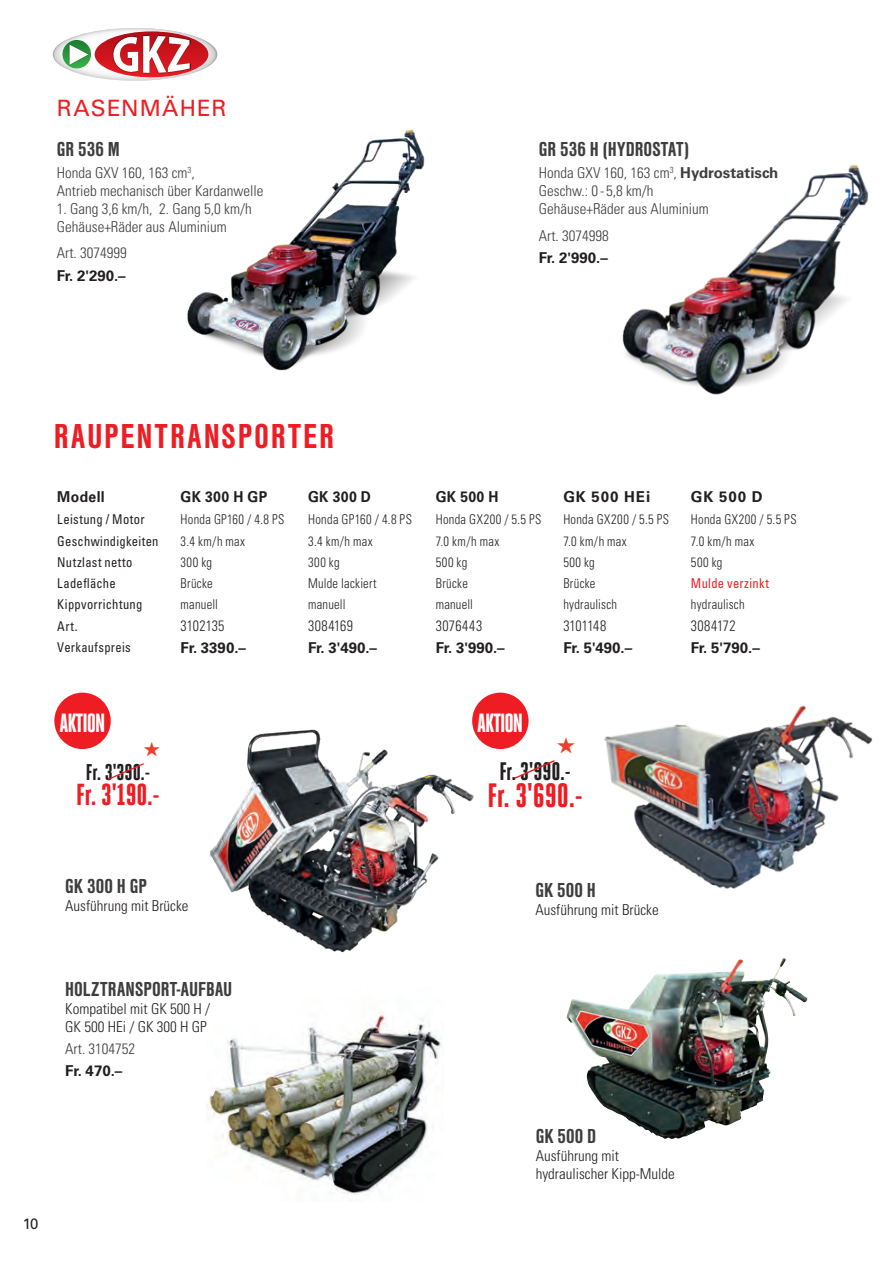
<style>
.page{position:relative;width:893px;height:1263px;background:#fff}
.page>*{position:absolute;margin:0;border:0;box-sizing:border-box;transform-origin:0 0}
.headline{font:700 36px "Nimbus San Con";letter-spacing:.055em;color:#ee1d23}
.t1{font:800 33.75px "Heroic Condensed";color:#ee1d23}
.t2{font:800 30.45px "Heroic Condensed";color:#ee1d23}
.t3{font:800 26.4px "Heroic Condensed";letter-spacing:-.04em;color:#fff}
.t4{font:800 25.35px "Heroic Condensed";color:#231f20}
.t5{font:800 22.8px "Heroic Condensed";color:#231f20}
.headline-2{font:22.5px "Univers LT Pro 55 Roman";letter-spacing:.05em;color:#ee1d23}
.headline_Produkt{font:700 21px "Nimbus San Con";letter-spacing:.005em;color:#3e3e3f}
.EDV{font:300 condensed 15px/18px "Univers LT Std";color:#3e3e3f}
.Fliesstext{font:300 condensed 15px/18px "Univers LT Std";color:#231f20}
.Preis{font:700 15px "Univers LT Std";color:#231f20}
.Preis-2{font:700 15px "Univers LT Std";color:#231f20;scale:.93 1}
.Fliesstext-2{font:300 condensed 15px "Univers LT Std";color:#231f20;scale:.93 1}
.Fliesstext-3{font:300 condensed 15px "Univers LT Std";letter-spacing:.03em;color:#231f20;scale:.93 1}
.Fliesstext-4{font:300 condensed 15px "Univers LT Std";letter-spacing:.035em;color:#231f20;scale:.93 1}
.Fliesstext-5{font:300 condensed 15px "Univers LT Std";letter-spacing:.025em;color:#231f20;scale:.93 1}
.t6{font:15px "Univers LT Pro 55 Roman";color:#231f20}
.t7{font:300 condensed 13.5px "Univers LT Std";letter-spacing:.025em;color:#231f20;scale:.93 1}
.t8{font:condensed 13.5px "Univers LT Pro";letter-spacing:.025em;color:#231f20;scale:.93 1}
.t9{font:condensed 13.5px "Univers LT Pro";letter-spacing:.025em;color:#ee1d23;scale:.93 1}
.s1{font-weight:700;font-stretch:normal}
</style>
<div class="page">
<svg style="left:53px;top:28px;width:164px;height:53px"></svg>
<img style="left:187px;top:129px;width:238px;height:242px">
<img style="left:622px;top:164px;width:247px;height:231px">
<img style="left:209px;top:726px;width:267px;height:227px">
<img style="left:566px;top:958px;width:217px;height:181px">
<img style="left:604px;top:705px;width:269px;height:184px">
<img style="left:206px;top:1012px;width:236px;height:183px">
<svg style="left:107px;top:763px;width:37px;height:17px"></svg>
<div style="left:54px;top:693px;width:57px;height:56px;background:#ee1d23;border-radius:50%"></div>
<div style="left:472px;top:693px;width:57px;height:56px;background:#ee1d23;border-radius:50%"></div>
<svg style="left:513px;top:738px;width:42px;height:41px"></svg>
<p class="headline-2" style="left:57px;top:93px;width:171px">RASENMÄHER</p>
<p class="headline_Produkt" style="left:57px;top:137px;width:65px">GR 536 M</p>
<p class="EDV" style="left:57px;top:164px;width:208px">Honda GXV 160, 163 cm<sup>3</sup>,<br>Antrieb mechanisch über Kardanwelle</p>
<p class="EDV" style="left:57px;top:200px;width:196px">1. Gang 3,6 km/h, 2. Gang 5,0 km/h<br>Gehäuse+Räder aus Aluminium</p>
<p class="EDV" style="left:57px;top:244px;width:71px">Art. 3074999</p>
<p class="Preis" style="left:57px;top:267px;width:70px">Fr. 2'290.–</p>
<p class="headline_Produkt" style="left:539px;top:138px;width:152px">GR 536 H (HYDROSTAT)</p>
<p class="EDV" style="left:539px;top:164px;width:241px">Honda GXV 160, 163 cm<sup>3</sup>, <span class="s1">Hydrostatisch<br></span>Geschw.: 0 - 5,8 km/h<br>Gehäuse+Räder aus Aluminium</p>
<p class="EDV" style="left:539px;top:227px;width:71px">Art. 3074998</p>
<p class="Preis" style="left:539px;top:249px;width:70px">Fr. 2'990.–</p>
<p class="headline" style="left:54px;top:416px;width:282px">RAUPENTRANSPORTER</p>
<p class="Preis-2" style="left:57px;top:487px;width:53px">Modell</p>
<p class="Preis-2" style="left:181px;top:487px;width:95px">GK 300 H GP</p>
<p class="Preis-2" style="left:308px;top:487px;width:69px">GK 300 D</p>
<p class="Preis-2" style="left:436px;top:487px;width:69px">GK 500 H</p>
<p class="Preis" style="left:563px;top:487px;width:88px">GK 500 HEi</p>
<p class="Preis" style="left:691px;top:487px;width:73px">GK 500 D</p>
<p class="t8" style="left:57px;top:511px;width:95px">Leistung / Motor</p>
<p class="t7" style="left:181px;top:511px;width:113px">Honda GP160 / 4.8 PS</p>
<p class="t7" style="left:308px;top:511px;width:113px">Honda GP160 / 4.8 PS</p>
<p class="t7" style="left:436px;top:511px;width:115px">Honda GX200 / 5.5 PS</p>
<p class="t7" style="left:563px;top:511px;width:115px">Honda GX200 / 5.5 PS</p>
<p class="t7" style="left:691px;top:511px;width:115px">Honda GX200 / 5.5 PS</p>
<p class="t8" style="left:57px;top:532px;width:110px">Geschwindigkeiten</p>
<p class="t7" style="left:181px;top:533px;width:71px">3.4 km/h max</p>
<p class="t7" style="left:308px;top:533px;width:71px">3.4 km/h max</p>
<p class="t7" style="left:436px;top:533px;width:70px">7.0 km/h max</p>
<p class="t7" style="left:563px;top:533px;width:70px">7.0 km/h max</p>
<p class="t7" style="left:691px;top:533px;width:70px">7.0 km/h max</p>
<p class="t8" style="left:57px;top:554px;width:82px">Nutzlast netto</p>
<p class="t7" style="left:181px;top:554px;width:35px">300 kg</p>
<p class="t7" style="left:308px;top:554px;width:35px">300 kg</p>
<p class="t7" style="left:436px;top:554px;width:35px">500 kg</p>
<p class="t7" style="left:563px;top:554px;width:35px">500 kg</p>
<p class="t7" style="left:691px;top:554px;width:35px">500 kg</p>
<p class="t8" style="left:57px;top:575px;width:64px">Ladefläche</p>
<p class="t7" style="left:181px;top:575px;width:36px">Brücke</p>
<p class="t7" style="left:308px;top:575px;width:75px">Mulde lackiert</p>
<p class="t7" style="left:436px;top:575px;width:36px">Brücke</p>
<p class="t7" style="left:563px;top:575px;width:36px">Brücke</p>
<p class="t9" style="left:691px;top:575px;width:86px">Mulde verzinkt</p>
<p class="t8" style="left:57px;top:596px;width:93px">Kippvorrichtung</p>
<p class="t7" style="left:181px;top:597px;width:42px">manuell</p>
<p class="t7" style="left:308px;top:597px;width:42px">manuell</p>
<p class="t7" style="left:436px;top:597px;width:42px">manuell</p>
<p class="t7" style="left:563px;top:597px;width:59px">hydraulisch</p>
<p class="t7" style="left:691px;top:597px;width:59px">hydraulisch</p>
<p class="t8" style="left:57px;top:617px;width:23px">Art.</p>
<p class="Fliesstext-2" style="left:181px;top:617px;width:49px">3102135</p>
<p class="Fliesstext-3" style="left:308px;top:617px;width:50px">3084169</p>
<p class="Fliesstext-4" style="left:436px;top:617px;width:51px">3076443</p>
<p class="Fliesstext-2" style="left:563px;top:617px;width:48px">3101148</p>
<p class="Fliesstext-5" style="left:691px;top:617px;width:50px">3084172</p>
<p class="t8" style="left:57px;top:639px;width:80px">Verkaufspreis</p>
<p class="Preis" style="left:181px;top:638px;width:67px">Fr. 3390.–</p>
<p class="Preis" style="left:308px;top:638px;width:70px">Fr. 3'490.–</p>
<p class="Preis" style="left:436px;top:638px;width:70px">Fr. 3'990.–</p>
<p class="Preis" style="left:563px;top:638px;width:70px">Fr. 5'490.–</p>
<p class="Preis" style="left:691px;top:638px;width:70px">Fr. 5'790.–</p>
<p class="t3" style="left:59px;top:708px;width:47px">AKTION</p>
<p class="t3" style="left:477px;top:708px;width:47px">AKTION</p>
<p class="t5" style="left:86px;top:760px;width:66px">Fr. 3'390.-</p>
<p class="t2" style="left:76px;top:778px;width:85px">Fr. 3'190.-</p>
<p class="t4" style="left:499px;top:757px;width:73px">Fr. 3'990.-</p>
<p class="t1" style="left:487px;top:777px;width:97px">Fr. 3'690.-</p>
<p class="headline_Produkt" style="left:65px;top:874px;width:83px">GK 300 H GP</p>
<p class="Fliesstext" style="left:65px;top:897px;width:125px">Ausführung mit Brücke</p>
<p class="headline_Produkt" style="left:65px;top:977px;width:169px">HOLZTRANSPORT-AUFBAU</p>
<p class="Fliesstext" style="left:65px;top:999px;width:146px">Kompatibel mit GK 500 H /</p>
<p class="Fliesstext" style="left:65px;top:1017px;width:143px">GK 500 HEi / GK 300 H GP</p>
<p class="EDV" style="left:65px;top:1040px;width:71px">Art. 3104752</p>
<p class="Preis" style="left:65px;top:1062px;width:59px">Fr. 470.–</p>
<p class="t6" style="left:23px;top:1213px;width:17px">10</p>
<p class="headline_Produkt" style="left:535px;top:878px;width:62px">GK 500 H</p>
<p class="Fliesstext" style="left:535px;top:900px;width:125px">Ausführung mit Brücke</p>
<p class="headline_Produkt" style="left:536px;top:1124px;width:62px">GK 500 D</p>
<p class="Fliesstext" style="left:536px;top:1146px;width:141px">Ausführung mit hydraulischer Kipp-Mulde</p>
</div>
